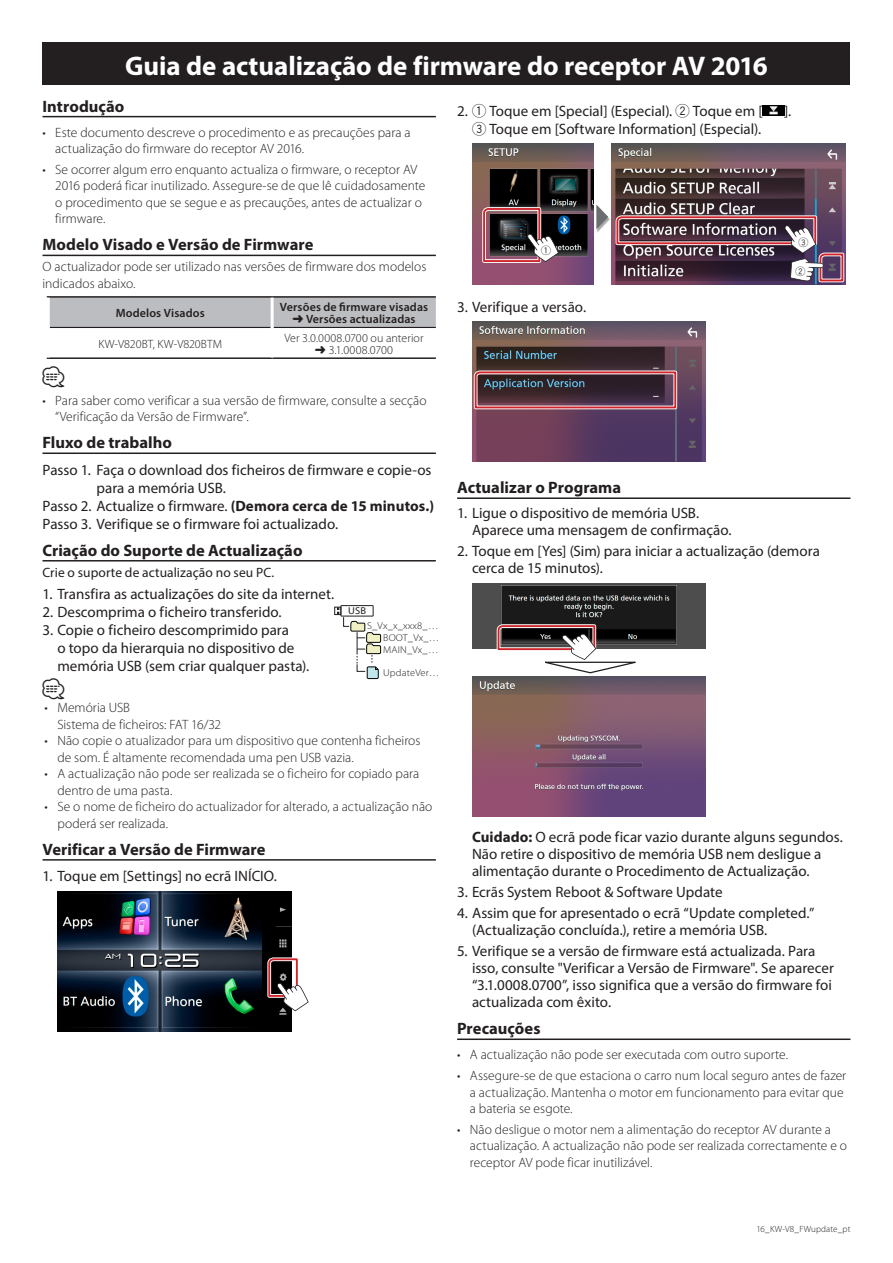
<style>
.page{position:relative;width:893px;height:1263px;background:#fff}
.page>*{position:absolute;margin:0;border:0;box-sizing:border-box;transform-origin:0 0}
.t1{font:700 27px "Myriad Pro";letter-spacing:-.005em;color:#fff}
.t2{font:21px "Car Symble";color:#231f20}
.t3{font:700 16.5px "Myriad Pro";color:#231f20}
.t4{font:15px/17.2px "Myriad Pro";color:#231f20}
.t5{font:300 13.5px/16.5px "Myriad Pro";color:#231f20}
.t6{font:13.5px "Myriad Pro";letter-spacing:.005em;color:#231f20}
.t7{font:300 12px/18.8px "Myriad Pro";letter-spacing:.005em;color:#231f20;text-align:center}
.t8{font:600 12px "Myriad Pro";letter-spacing:.01em;color:#231f20}
.t9{font:500 10.5px "JKCE2 Amarusuji";color:#231f20}
.t10{font:300 10.05px/11.9px "Myriad Pro";letter-spacing:.015em;color:#231f20;text-align:justify;scale:1.05 1}
.t11{font:10.05px "Myriad Pro";color:#231f20;scale:1.05 1}
.t12{font:300 9px "Myriad Pro";letter-spacing:.01em;color:#231f20}
.s1{font-weight:600}
.s2{font-family:"JKCE2 Amarusuji";font-weight:500}
.s3{font-weight:700}
</style>
<div class="page">
<div style="left:43px;top:43px;width:807px;height:42px;background:#231f20"></div>
<hr style="left:43px;top:116px;width:393px;height:1px;background:#231f20">
<hr style="left:43px;top:255px;width:393px;height:1px;background:#231f20">
<hr style="left:43px;top:452px;width:393px;height:2px;background:#231f20">
<hr style="left:43px;top:560px;width:393px;height:1px;background:#231f20">
<hr style="left:43px;top:859px;width:393px;height:2px;background:#231f20">
<div style="left:50px;top:298px;width:386px;height:29px;background:#bcbdc0"></div>
<hr style="left:47px;top:296px;width:225px;height:2px;background:#231f20">
<hr style="left:272px;top:296px;width:164px;height:2px;background:#231f20">
<hr style="left:47px;top:357px;width:225px;height:2px;background:#231f20">
<hr style="left:272px;top:357px;width:164px;height:2px;background:#231f20">
<hr style="left:50px;top:327px;width:221px;height:1px;background:#231f20">
<hr style="left:274px;top:327px;width:162px;height:1px;background:#231f20">
<hr style="left:271px;top:298px;width:3px;height:29px;background:#fff">
<img style="left:57px;top:891px;width:234px;height:141px">
<svg style="left:265px;top:955px;width:44px;height:56px"></svg>
<hr style="left:457px;top:497px;width:393px;height:2px;background:#231f20">
<hr style="left:457px;top:1038px;width:393px;height:2px;background:#231f20">
<img style="left:763px;top:105px;width:21px;height:11px">
<img style="left:472px;top:144px;width:121px;height:140px">
<img style="left:611px;top:144px;width:234px;height:140px">
<div style="left:596px;top:206px;width:14px;height:28px;background:#231f20;opacity:.4"></div>
<svg style="left:596px;top:205px;width:12px;height:25px"></svg>
<svg style="left:480px;top:205px;width:79px;height:60px;background:#654d53"></svg>
<svg style="left:614px;top:213px;width:232px;height:71px;background:#6a4f5f"></svg>
<img style="left:472px;top:322px;width:234px;height:140px">
<svg style="left:472px;top:369px;width:207px;height:42px;background:#63444f"></svg>
<img style="left:472px;top:583px;width:234px;height:65px">
<img style="left:472px;top:676px;width:234px;height:141px">
<svg style="left:495px;top:622px;width:140px;height:51px"></svg>
<div style="left:341px;top:605px;width:32px;height:11px;border:1px solid #231f20"></div>
<div style="left:334px;top:607px;width:7px;height:8px;border:1px solid #231f20"></div>
<svg style="left:337px;top:608px;width:44px;height:71px"></svg>
<h1 class="t1" style="left:125px;top:48px;width:644px">Guia de actualização de firmware do receptor AV 2016</h1>
<p class="t3" style="left:43px;top:95px;width:83px">Introdução</p>
<p class="t5" style="left:55px;top:124px;width:357px">Este documento descreve o procedimento e as precauções para a</p>
<p class="t5" style="left:43px;top:124px;width:5px">•</p>
<p class="t5" style="left:43px;top:161px;width:5px">•</p>
<p class="t5" style="left:55px;top:138px;width:363px;line-height:20.7px">actualização do firmware do receptor AV 2016.<br>Se ocorrer algum erro enquanto actualiza o firmware o, receptor AV</p>
<p class="t5" style="left:55px;top:178px;width:372px">2016 poderá ficar inutilizado. Assegure-se de que lê cuidadosamente o procedimento que se segue e as precauções, antes de actualizar o firmware.</p>
<p class="t3" style="left:43px;top:234px;width:272px">Modelo Visado e Versão de Firmware</p>
<p class="t5" style="left:43px;top:259px;width:385px">O actualizador pode ser utilizado nas versões de firmware dos modelos indicados abaixo.</p>
<p class="t8" style="left:280px;top:300px;width:150px">Versões de firmware visadas</p>
<p class="t8" style="left:116px;top:306px;width:91px">Modelos Visados</p>
<p class="t7" style="left:284px;top:310px;width:141px">➜ <span class="s1">Versões actualizadas<br></span>Ver 3.0.0008.0700 ou anterior</p>
<p class="t7" style="left:98px;top:335px;width:125px">KW V- 820BT, KW V- 820BTM</p>
<p class="t7" style="left:315px;top:341px;width:80px">➜ 3.1.0008.0700</p>
<h2 class="t2" style="left:43px;top:366px;width:23px">⁄</h2>
<p class="t5" style="left:55px;top:392px;width:373px">Para saber como verificar a sua versão de firmware, consulte a secção</p>
<p class="t5" style="left:43px;top:392px;width:5px">•</p>
<p class="t4" style="left:457px;top:102px;width:307px;line-height:18px;text-align:right">2. <span class="s2">1</span> Toque em [Special] (Especial <span class="s2">2</span>.) Toque em ]<br><span class="s2">3</span> Toque em [Software Information] (Especial .(</p>
<p class="t9" style="left:541px;top:246px;width:11px">1</p>
<p class="t4" style="left:457px;top:298px;width:130px">3. Verifique a versão.</p>
<p class="t4" style="left:784px;top:102px;width:9px">.[</p>
<p class="t9" style="left:798px;top:237px;width:11px">3</p>
<p class="t9" style="left:795px;top:267px;width:11px">2</p>
<p class="t5" style="left:55px;top:409px;width:195px">“Verificação da Versão de Firmware .“</p>
<p class="t3" style="left:43px;top:432px;width:131px">Fluxo de trabalho</p>
<p class="t4" style="left:43px;top:461px;width:390px">Passo 1. Faça o download dos ficheiros de firmware e copie-os</p>
<p class="t4" style="left:97px;top:479px;width:131px">para a memória USB.</p>
<p class="t4" style="left:43px;top:497px;width:393px">Passo 2. Actualize o firmware <span class="s3">(</span>. <span class="s3">Demora cerca de 15 minutos (.</span></p>
<p class="t4" style="left:43px;top:515px;width:297px">Passo 3. Verifique se o firmware foi actualizado.</p>
<p class="t3" style="left:43px;top:539px;width:261px">Criação do Suporte de Actualização</p>
<p class="t6" style="left:43px;top:564px;width:233px">Crie o suporte de actualização no seu PC.</p>
<p class="t4" style="left:43px;top:585px;width:293px">1. Transfira as actualizações do site da internet.</p>
<p class="t4" style="left:43px;top:603px;width:241px">2. Descomprima o ficheiro transferido.</p>
<p class="t4" style="left:57px;top:620px;width:253px;line-height:18px;text-indent:-15px">3. Copie o ficheiro descomprimido para<br>o topo da hierarquia no dispositivo de memória USB (sem criar qualquer pasta .(</p>
<h2 class="t2" style="left:43px;top:678px;width:23px">⁄</h2>
<p class="t5" style="left:57px;top:700px;width:74px">Memória USB</p>
<p class="t11" style="left:348px;top:604px;width:19px">USB</p>
<p class="t10" style="left:383px;top:620px;width:55px;text-indent:-16px">_S V x _x_ x x x . . ._ 8<br>BOOT_Vx . . ._ MAIN_Vx . . ._</p>
<p class="t10" style="left:383px;top:667px;width:55px">UpdateVer...</p>
<p class="t5" style="left:45px;top:700px;width:5px">•</p>
<p class="t5" style="left:45px;top:733px;width:5px">•</p>
<p class="t5" style="left:45px;top:766px;width:5px">•</p>
<p class="t5" style="left:45px;top:799px;width:5px">•</p>
<p class="t5" style="left:57px;top:716px;width:365px">Sistema de ficheiros: FAT 16/32<br>Não copie o atualizador para um dispositivo que contenha ficheiros</p>
<p class="t5" style="left:57px;top:749px;width:363px">de som É. altamente recomendada uma pen USB vazia.<br>A actualização não pode ser realizada se o ficheiro for copiado para</p>
<p class="t5" style="left:57px;top:782px;width:376px">dentro de uma pasta.<br>Se o nome de ficheiro do actualizador for alterado a, actualização não</p>
<p class="t5" style="left:57px;top:815px;width:112px">poderá ser realizada.</p>
<p class="t3" style="left:43px;top:838px;width:225px">Verificar a Versão de Firmware</p>
<p class="t4" style="left:43px;top:867px;width:236px">1. Toque em [Settings] no ecrã INÍCIO.</p>
<p class="t3" style="left:457px;top:477px;width:166px">Actualizar o Programa</p>
<p class="t4" style="left:472px;top:504px;width:261px;text-indent:-15px">1. Ligue o dispositivo de memória USB.<br>Aparece uma mensagem de confirmação.</p>
<p class="t4" style="left:472px;top:542px;width:349px;text-indent:-15px">2. Toque em [Yes] (Sim) para iniciar a actualização (demora cerca de 15 minutos .(</p>
<p class="t4" style="left:472px;top:828px;width:372px"><span class="s3">Cuidado</span> O<span class="s3">:</span> ecrã pode ficar vazio durante alguns segundos.<br>Não retire o dispositivo de memória USB nem desligue a alimentação durante o Procedimento de Actualização.</p>
<p class="t4" style="left:457px;top:883px;width:267px">3. Ecrãs System Reboot &amp; Software Update</p>
<p class="t4" style="left:472px;top:904px;width:344px;text-indent:-15px">4. Assim que for apresentado o ecrã “Update completed “. (Actualização concluída ,). retire a memória USB.</p>
<p class="t4" style="left:472px;top:942px;width:363px;text-indent:-15px">5. Verifique se a versão de firmware está actualizada. Para isso, consulte "Verificar a Versão de Firmware ." Se aparecer “3.1.0008.0700 ,” isso significa que a versão do firmware foi actualizada com êxito.</p>
<p class="t3" style="left:457px;top:1018px;width:85px">Precauções</p>
<p class="t5" style="left:470px;top:1047px;width:320px">A actualização não pode ser executada com outro suporte.</p>
<p class="t5" style="left:457px;top:1047px;width:5px">•</p>
<p class="t5" style="left:457px;top:1067px;width:5px">•</p>
<p class="t5" style="left:457px;top:1121px;width:5px">•</p>
<p class="t5" style="left:470px;top:1067px;width:378px">Assegure-se de que estaciona o carro num local seguro antes de fazer</p>
<p class="t5" style="left:470px;top:1084px;width:375px">a actualização. Mantenha o motor em funcionamento para evitar que a bateria se esgote.</p>
<p class="t5" style="left:470px;top:1121px;width:363px">Não desligue o motor nem a alimentação do receptor AV durante a</p>
<p class="t5" style="left:470px;top:1138px;width:379px">actualização A. actualização não pode ser realizada correctamente oe receptor AV pode ficar inutilizável.</p>
<p class="t12" style="left:756px;top:1224px;width:95px">16_KW _8V - FWupdate_pt</p>
</div>
